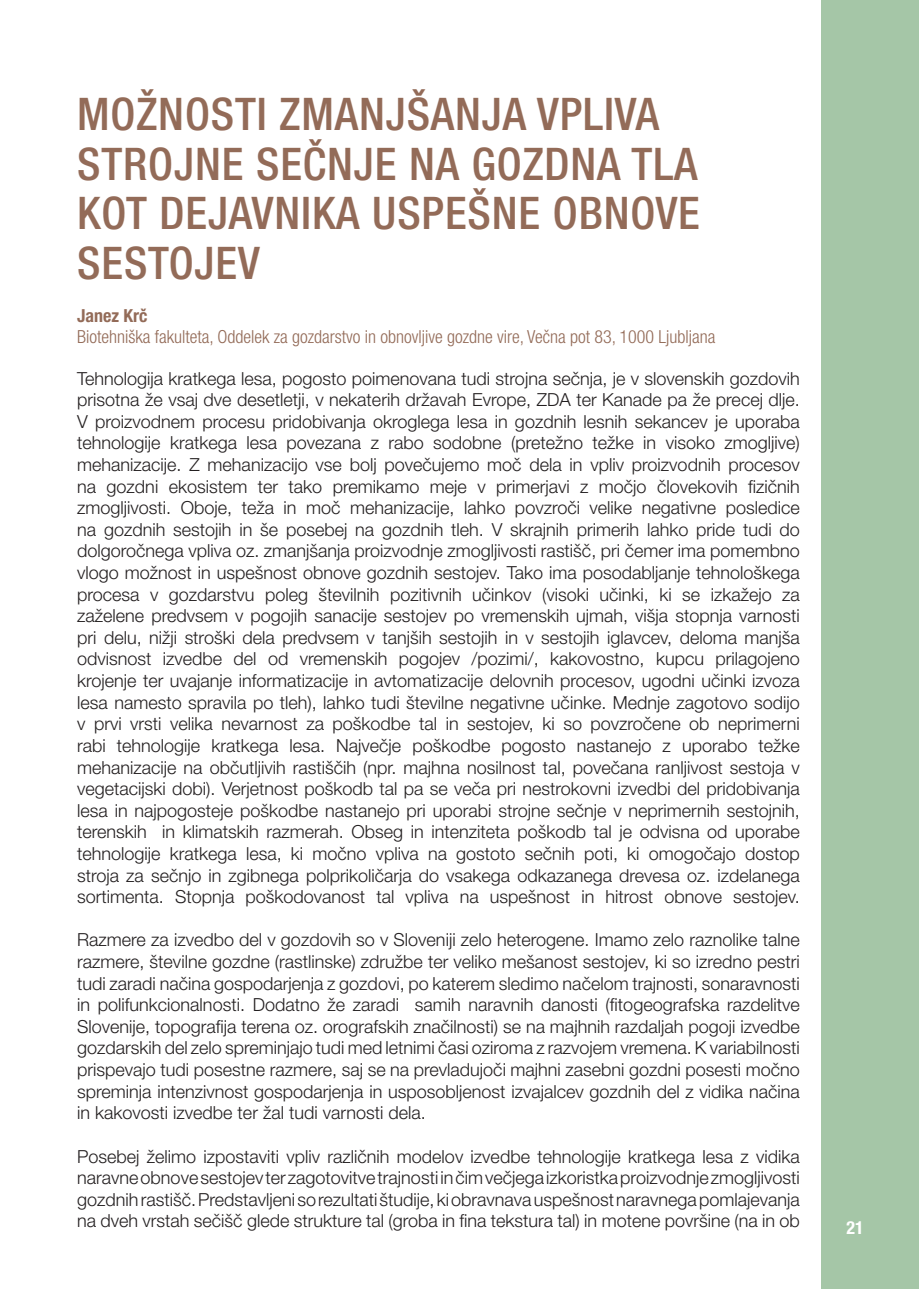
<style>
.page{position:relative;width:919px;height:1289px;background:#fff}
.page>*{position:absolute;margin:0;border:0;box-sizing:border-box;transform-origin:0 0}
.t1{font:500 condensed 45px/49.5px "Helvetica Neue LT Pro";letter-spacing:.02em;color:#936b58}
.t2{font:300 18px/21.6px "Helvetica Neue LT Pro";color:#231f20;text-align:justify}
.t3{font:300 condensed 18px "Helvetica Neue LT Pro";color:#936b58}
.t4{font:700 condensed 18px "Helvetica Neue LT Pro";color:#936b58}
.t5{font:700 condensed 18px "Helvetica Neue LT Pro";color:#fff}
</style>
<div class="page">
<div style="left:821px;top:0;width:97px;height:1288px;background:#a5c6a7"></div>
<h1 class="t1" style="left:77px;top:89px;width:624px">MOŽNOSTI ZMANJŠANJA VPLIVA<br>STROJNE SEČNJE NA GOZDNA TLA<br>KOT DEJAVNIKA USPEŠNE OBNOVE<br>SESTOJEV</h1>
<p class="t4" style="left:77px;top:304px;width:72px">Janez Krč</p>
<p class="t3" style="left:77px;top:327px;width:639px">Biotehniška fakulteta, Oddelek za gozdarstvo in obnovljive gozdne vire, Večna pot 83, 1000 Ljubljana</p>
<p class="t2" style="left:77px;top:367px;width:724px">Tehnologija kratkega lesa, pogosto poimenovana tudi strojna sečnja, je v slovenskih gozdovih prisotna že vsaj dve desetletji, v nekaterih državah Evrope, ZDA ter Kanade pa že precej dlje.<br>V proizvodnem procesu pridobivanja okroglega lesa in gozdnih lesnih sekancev je uporaba tehnologije kratkega lesa povezana z rabo sodobne (pretežno težke in visoko zmogljive) mehanizacije. Z mehanizacijo vse bolj povečujemo moč dela in vpliv proizvodnih procesov na gozdni ekosistem ter tako premikamo meje v primerjavi z močjo človekovih fizičnih zmogljivosti. Oboje, teža in moč mehanizacije, lahko povzroči velike negativne posledice na gozdnih sestojih in še posebej na gozdnih tleh. V skrajnih primerih lahko pride tudi do dolgoročnega vpliva oz. zmanjšanja proizvodnje zmogljivosti rastišč, pri čemer ima pomembno vlogo možnost in uspešnost obnove gozdnih sestojev. Tako ima posodabljanje tehnološkega procesa v gozdarstvu poleg številnih pozitivnih učinkov (visoki učinki, ki se izkažejo za zaželene predvsem v pogojih sanacije sestojev po vremenskih ujmah, višja stopnja varnosti pri delu, nižji stroški dela predvsem v tanjših sestojih in v sestojih iglavcev, deloma manjša odvisnost izvedbe del od vremenskih pogojev /pozimi/, kakovostno, kupcu prilagojeno krojenje ter uvajanje informatizacije in avtomatizacije delovnih procesov, ugodni učinki izvoza lesa namesto spravila po tleh), lahko tudi številne negativne učinke. Mednje zagotovo sodijo v prvi vrsti velika nevarnost za poškodbe tal in sestojev, ki so povzročene ob neprimerni rabi tehnologije kratkega lesa. Največje poškodbe pogosto nastanejo z uporabo težke mehanizacije na občutljivih rastiščih (npr. majhna nosilnost tal, povečana ranljivost sestoja v vegetacijski dobi). Verjetnost poškodb tal pa se veča pri nestrokovni izvedbi del pridobivanja lesa in najpogosteje poškodbe nastanejo pri uporabi strojne sečnje v neprimernih sestojnih, terenskih in klimatskih razmerah. Obseg in intenziteta poškodb tal je odvisna od uporabe tehnologije kratkega lesa, ki močno vpliva na gostoto sečnih poti, ki omogočajo dostop stroja za sečnjo in zgibnega polprikoličarja do vsakega odkazanega drevesa oz. izdelanega sortimenta. Stopnja poškodovanost tal vpliva na uspešnost in hitrost obnove sestojev.</p>
<p class="t2" style="left:77px;top:928px;width:724px">Razmere za izvedbo del v gozdovih so v Sloveniji zelo heterogene. Imamo zelo raznolike talne razmere, številne gozdne (rastlinske) združbe ter veliko mešanost sestojev, ki so izredno pestri tudi zaradi načina gospodarjenja z gozdovi, po katerem sledimo načelom trajnosti, sonaravnosti in polifunkcionalnosti. Dodatno že zaradi samih naravnih danosti (fitogeografska razdelitve Slovenije, topografija terena oz. orografskih značilnosti) se na majhnih razdaljah pogoji izvedbe gozdarskih del zelo spreminjajo tudi med letnimi časi oziroma z razvojem vremena. K variabilnosti prispevajo tudi posestne razmere, saj se na prevladujoči majhni zasebni gozdni posesti močno spreminja intenzivnost gospodarjenja in usposobljenost izvajalcev gozdnih del z vidika načina in kakovosti izvedbe ter žal tudi varnosti dela.</p>
<p class="t2" style="left:77px;top:1144px;width:724px">Posebej želimo izpostaviti vpliv različnih modelov izvedbe tehnologije kratkega lesa z vidika naravne obnove sestojev ter zagotovitve trajnosti in čim večjega izkoristka proizvodnje zmogljivosti gozdnih rastišč. Predstavljeni so rezultati študije, ki obravnava uspešnost naravnega pomlajevanja na dveh vrstah sečišč glede strukture tal (groba in fina tekstura tal) in motene površine (na in ob</p>
<p class="t5" style="left:846px;top:1216px;width:19px">21</p>
</div>
